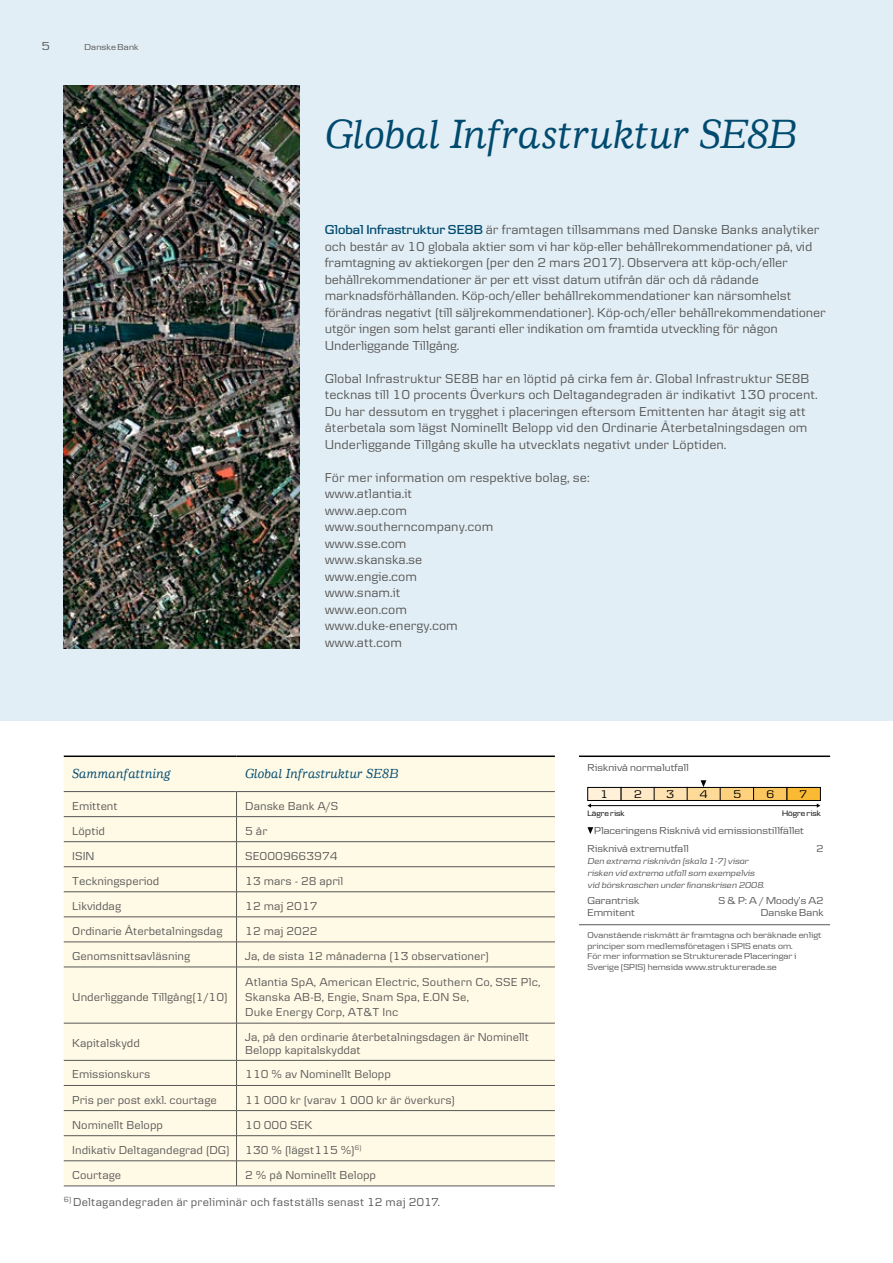
<style>
.page{position:relative;width:893px;height:1263px;background:#fff}
.page>*{position:absolute;margin:0;border:0;box-sizing:border-box;transform-origin:0 0}
.t1{font:italic 500 42px "Danske Human";color:#004a6f}
.t2{font:13.5px/16.5px "Danske Text";color:#575756}
.t3{font:italic 500 13.5px "Danske Human";color:#004a6f}
.t4{font:12px/15px "Danske Text";color:#575756}
.t5{font:12px "Danske Headline";color:#575756}
.t6{font:11.55px "Danske Headline";color:#000}
.t7{font:10.5px/18px "Danske Headline";letter-spacing:.01em;color:#575756}
.t8{font:9px/10.5px "Danske Headline";letter-spacing:.01em;color:#575756}
.t9{font:italic 9px/12px "Danske Headline";letter-spacing:.01em;color:#575756}
.t10{font:8.25px "Danske Headline";color:#000}
.s1{font-family:"Danske Headline";font-weight:600;color:#004a6f}
.s2{font-size:7.5px}
</style>
<div class="page">
<div style="left:0;top:0;width:893px;height:720px;background:#e2eef5"></div>
<div style="left:588px;top:787px;width:33px;height:13px;background:#fff0da"></div>
<div style="left:587px;top:787px;width:34px;height:14px;border:1px solid #000"></div>
<div style="left:621px;top:787px;width:33px;height:13px;background:#ffe9c6"></div>
<div style="left:621px;top:787px;width:34px;height:14px;border:1px solid #000"></div>
<div style="left:654px;top:787px;width:33px;height:13px;background:#ffe2b2"></div>
<div style="left:654px;top:787px;width:34px;height:14px;border:1px solid #000"></div>
<div style="left:687px;top:787px;width:34px;height:13px;background:#feda99"></div>
<div style="left:687px;top:787px;width:34px;height:14px;border:1px solid #000"></div>
<div style="left:720px;top:787px;width:34px;height:13px;background:#fdd17e"></div>
<div style="left:720px;top:787px;width:34px;height:14px;border:1px solid #000"></div>
<div style="left:754px;top:787px;width:33px;height:13px;background:#fcc75f"></div>
<div style="left:753px;top:787px;width:34px;height:14px;border:1px solid #000"></div>
<div style="left:787px;top:787px;width:33px;height:13px;background:#fbba34"></div>
<div style="left:787px;top:787px;width:34px;height:14px;border:1px solid #000"></div>
<hr style="left:590px;top:805px;width:227px;height:1px;background:#000">
<hr style="left:579px;top:755px;width:251px;height:2px;background:#000">
<hr style="left:579px;top:924px;width:251px;height:1px;background:#575756">
<svg style="left:701px;top:780px;width:5px;height:7px"></svg>
<svg style="left:587px;top:827px;width:6px;height:7px"></svg>
<div style="left:64px;top:968px;width:491px;height:218px;background:#fffae6"></div>
<svg style="left:64px;top:757px;width:491px;height:210px;background:#f8f3e0"></svg>
<hr style="left:64px;top:967px;width:173px;height:1px;background:#575756">
<hr style="left:237px;top:967px;width:318px;height:1px;background:#575756">
<hr style="left:236px;top:967px;width:1px;height:56px;background:#575756">
<hr style="left:64px;top:1023px;width:173px;height:1px;background:#575756">
<hr style="left:237px;top:1023px;width:318px;height:1px;background:#575756">
<hr style="left:236px;top:1023px;width:1px;height:37px;background:#575756">
<hr style="left:64px;top:1060px;width:173px;height:1px;background:#575756">
<hr style="left:237px;top:1060px;width:318px;height:1px;background:#575756">
<hr style="left:64px;top:1085px;width:173px;height:1px;background:#575756">
<hr style="left:237px;top:1085px;width:318px;height:1px;background:#575756">
<hr style="left:64px;top:1110px;width:173px;height:1px;background:#575756">
<hr style="left:237px;top:1110px;width:318px;height:1px;background:#575756">
<hr style="left:64px;top:1135px;width:173px;height:1px;background:#575756">
<hr style="left:237px;top:1135px;width:318px;height:1px;background:#575756">
<hr style="left:64px;top:1160px;width:173px;height:1px;background:#575756">
<hr style="left:237px;top:1160px;width:318px;height:1px;background:#575756">
<svg style="left:236px;top:1060px;width:1px;height:126px"></svg>
<hr style="left:64px;top:1186px;width:173px;height:1px;background:#575756">
<hr style="left:237px;top:1186px;width:318px;height:1px;background:#575756">
<hr style="left:64px;top:755px;width:173px;height:2px;background:#000">
<hr style="left:237px;top:755px;width:318px;height:2px;background:#000">
<img style="left:64px;top:85px;width:236px;height:563px">
<p class="t5" style="left:42px;top:39px;width:10px">5</p>
<p class="t8" style="left:84px;top:42px;width:56px">Danske Bank</p>
<h1 class="t1" style="left:325px;top:111px;width:474px">Global Infrastruktur SE8B</h1>
<p class="t2" style="left:325px;top:221px;width:503px"><span class="s1">Global Infrastruktur SE8B</span> är framtagen tillsammans med Danske Banks analytiker och består av 10 globala aktier som vi har köp-eller behållrekommendationer på, vid framtagning av aktiekorgen (per den 2 mars 2017). Observera att köp-och/eller behållrekommendationer är per ett visst datum utifrån där och då rådande marknadsförhållanden. Köp-och/eller behållrekommendationer kan närsomhelst förändras negativt (till säljrekommendationer). Köp-och/eller behållrekommendationer utgör ingen som helst garanti eller indikation om framtida utveckling för någon Underliggande Tillgång.</p>
<p class="t2" style="left:325px;top:370px;width:495px">Global Infrastruktur SE8B har en löptid på cirka fem år. Global Infrastruktur SE8B tecknas till 10 procents Överkurs och Deltagandegraden är indikativt 130 procent.<br>Du har dessutom en trygghet i placeringen eftersom Emittenten har åtagit sig att återbetala som lägst Nominellt Belopp vid den Ordinarie Återbetalningsdagen om Underliggande Tillgång skulle ha utvecklats negativt under Löptiden.</p>
<p class="t2" style="left:325px;top:469px;width:266px">För mer information om respektive bolag, se: www.atlantia.it<br>www.aep.com<br>www.southerncompany.com<br>www.sse.com<br>www.skanska.se<br>www.engie.com<br>www.snam.it<br>www.eon.com<br>www.duke-energy.com<br>www.att.com</p>
<p class="t3" style="left:72px;top:766px;width:100px">Sammanfattning</p>
<p class="t3" style="left:245px;top:766px;width:155px">Global Infrastruktur SE8B</p>
<p class="t4" style="left:72px;top:798px;width:47px">Emittent</p>
<p class="t4" style="left:245px;top:798px;width:95px">Danske Bank A/S</p>
<p class="t4" style="left:72px;top:823px;width:34px">Löptid</p>
<p class="t4" style="left:245px;top:823px;width:24px">5 år</p>
<p class="t4" style="left:72px;top:848px;width:24px">ISIN</p>
<p class="t4" style="left:245px;top:848px;width:94px">SE0009663974</p>
<p class="t4" style="left:72px;top:873px;width:89px">Teckningsperiod</p>
<p class="t4" style="left:245px;top:873px;width:99px">13 mars - 28 april</p>
<p class="t4" style="left:72px;top:898px;width:50px">Likviddag</p>
<p class="t4" style="left:245px;top:898px;width:74px">12 maj 2017</p>
<p class="t4" style="left:72px;top:923px;width:152px">Ordinarie Återbetalningsdag</p>
<p class="t4" style="left:245px;top:923px;width:74px">12 maj 2022</p>
<p class="t4" style="left:72px;top:948px;width:119px">Genomsnittsavläsning</p>
<p class="t4" style="left:245px;top:948px;width:245px">Ja, de sista 12 månaderna (13 observationer)</p>
<p class="t4" style="left:72px;top:989px;width:157px">Underliggande Tillgång(1/10)</p>
<p class="t4" style="left:245px;top:974px;width:297px">Atlantia SpA, American Electric, Southern Co, SSE Plc,<br>Skanska AB-B, Engie, Snam Spa, E.ON Se,<br>Duke Energy Corp, AT&amp;T Inc</p>
<p class="t4" style="left:72px;top:1035px;width:69px">Kapitalskydd</p>
<p class="t4" style="left:245px;top:1029px;width:285px;line-height:13.5px">Ja, på den ordinarie återbetalningsdagen är Nominellt<br>Belopp kapitalskyddat</p>
<p class="t4" style="left:72px;top:1067px;width:80px">Emissionskurs</p>
<p class="t4" style="left:245px;top:1067px;width:147px">110 % av Nominellt Belopp</p>
<p class="t4" style="left:72px;top:1092px;width:146px">Pris per post exkl. courtage</p>
<p class="t4" style="left:245px;top:1092px;width:211px">11 000 kr (varav 1 000 kr är överkurs)</p>
<p class="t4" style="left:72px;top:1117px;width:92px">Nominellt Belopp</p>
<p class="t4" style="left:245px;top:1117px;width:69px">10 000 SEK</p>
<p class="t4" style="left:72px;top:1142px;width:159px">Indikativ Deltagandegrad (DG)</p>
<p class="t4" style="left:245px;top:1142px;width:118px">130 % (lägst115 %)<sup>6)</sup></p>
<p class="t4" style="left:72px;top:1167px;width:50px">Courtage</p>
<p class="t4" style="left:245px;top:1167px;width:132px">2 % på Nominellt Belopp</p>
<p class="t4" style="left:64px;top:1194px;width:378px"><sup>6)</sup> Deltagandegraden är preliminär och fastställs senast 12 maj 2017.</p>
<p class="t7" style="left:587px;top:758px;width:103px">Risknivå normalutfall</p>
<p class="t6" style="left:601px;top:788px;width:9px">1</p>
<p class="t6" style="left:634px;top:788px;width:9px">2</p>
<p class="t6" style="left:667px;top:788px;width:9px">3</p>
<p class="t6" style="left:700px;top:788px;width:9px">4</p>
<p class="t6" style="left:733px;top:788px;width:9px">5</p>
<p class="t6" style="left:767px;top:788px;width:9px">6</p>
<p class="t6" style="left:799px;top:788px;width:9px">7</p>
<p class="t10" style="left:587px;top:809px;width:38px">Lägre risk</p>
<p class="t10" style="left:782px;top:809px;width:40px">Högre risk</p>
<p class="t7" style="left:587px;top:821px;width:218px;text-indent:7px">Placeringens Risknivå vid emissionstillfället<br>Risknivå extremutfall</p>
<p class="t7" style="left:816px;top:839px;width:9px">2</p>
<p class="t9" style="left:587px;top:854px;width:178px">Den extrema risknivån (skala 1-7) visar risken vid extrema utfall som exempelvis vid börskraschen under finanskrisen 2008<span class="s2">.</span></p>
<p class="t7" style="left:587px;top:891px;width:53px">Garantrisk</p>
<p class="t7" style="left:718px;top:891px;width:107px">S &amp; P: A / Moody’s A2</p>
<p class="t7" style="left:587px;top:903px;width:49px">Emmitent</p>
<p class="t7" style="left:761px;top:903px;width:64px">Danske Bank</p>
<p class="t8" style="left:587px;top:930px;width:235px">Ovanstående riskmått är framtagna och beräknade enligt principer som medlemsföretagen i SPIS enats om.<br>För mer information se Strukturerade Placeringar i Sverige (SPIS) hemsida www.strukturerade.se</p>
</div>
